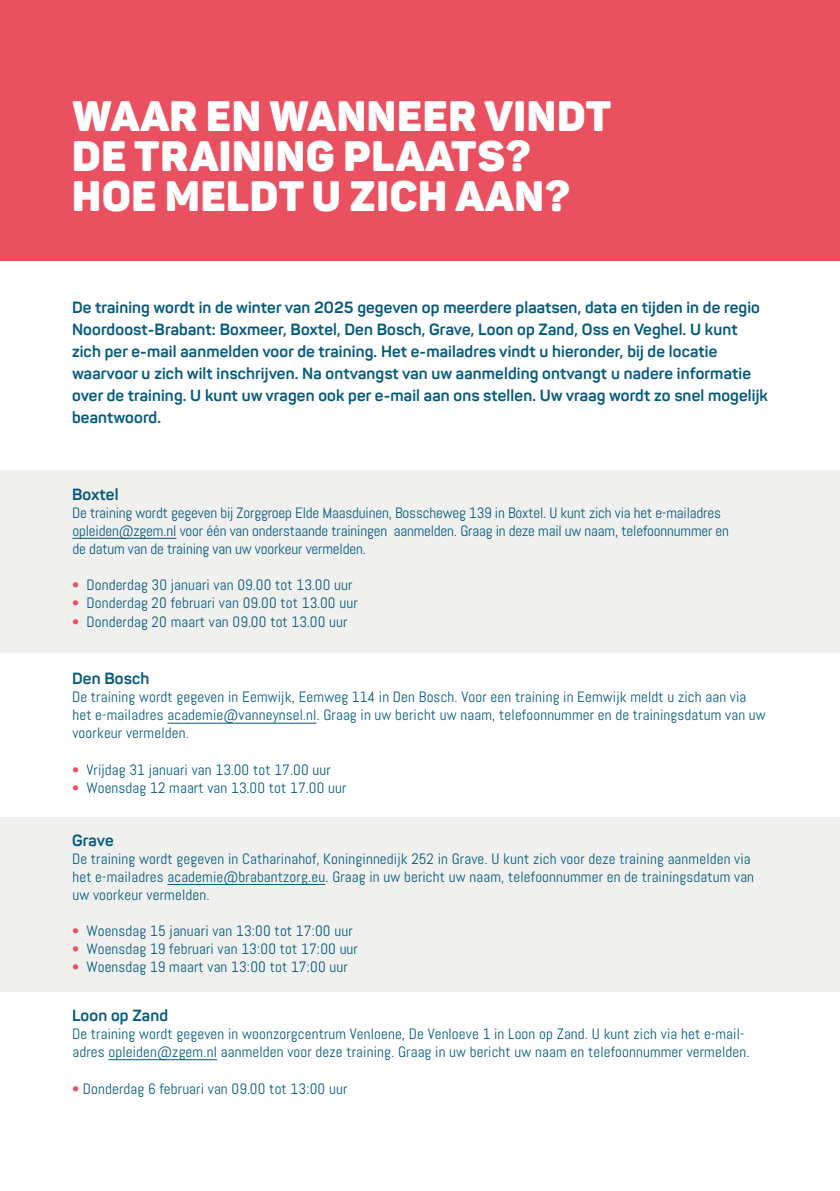
<style>
.page{position:relative;width:840px;height:1191px;background:#fff}
.page>*{position:absolute;margin:0;border:0;box-sizing:border-box;transform-origin:0 0}
.t1{font:900 42px/40px "Panton";letter-spacing:.02em;color:#fff}
.t2{font:700 16px/22px "Panton";letter-spacing:.01em;color:#045a7d}
.t3{font:15px/18px "Abel";letter-spacing:.01em;color:#045a7d}
.t4{font:15px/18px "Abel";letter-spacing:-.01em;color:#045a7d}
.s1{color:#ea5160}
</style>
<div class="page">
<hr style="left:839px;top:652px;width:1px;height:417px;background:#f0f0ef">
<div style="left:0;top:471px;width:839px;height:182px;background:#f0f0ef"></div>
<div style="left:0;top:816px;width:839px;height:175px;background:#f0f0ef"></div>
<div style="left:0;top:0;width:839px;height:261px;background:#ea5160"></div>
<hr style="left:839px;top:1066px;width:1px;height:125px;background:#ea5160">
<hr style="left:72px;top:538px;width:104px;height:1px;background:#045a7d">
<hr style="left:167px;top:723px;width:149px;height:1px;background:#045a7d">
<hr style="left:167px;top:884px;width:158px;height:1px;background:#045a7d">
<hr style="left:108px;top:1059px;width:109px;height:1px;background:#045a7d">
<h1 class="t1" style="left:72px;top:96px;width:540px">WAAR EN WANNEER VINDT<br>DE TRAINING PLAATS?<br>HOE MELDT U ZICH AAN?</h1>
<p class="t2" style="left:72px;top:296px;width:697px">De training wordt in de winter van 2025 gegeven op meerdere plaatsen, data en tijden in de regio Noordoost-Brabant: Boxmeer, Boxtel, Den Bosch, Grave, Loon op Zand, Oss en Veghel. U kunt zich per e-mail aanmelden voor de training. Het e-mailadres vindt u hieronder, bij de locatie waarvoor u zich wilt inschrijven. Na ontvangst van uw aanmelding ontvangt u nadere informatie over de training. U kunt uw vragen ook per e-mail aan ons stellen. Uw vraag wordt zo snel mogelijk beantwoord.</p>
<p class="t2" style="left:72px;top:483px;width:48px">Boxtel</p>
<p class="t4" style="left:72px;top:503px;width:658px">De training wordt gegeven bij Zorggroep Elde Maasduinen, Bosscheweg 139 in Boxtel. U kunt zich via het e-mailadres opleiden@zgem.nl voor één van onderstaande trainingen aanmelden. Graag in deze mail uw naam, telefoonnummer en de datum van de training van uw voorkeur vermelden.</p>
<p class="t3" style="left:72px;top:575px;width:282px"><span class="s1">•</span> Donderdag 30 januari van 09.00 tot 13.00 uur</p>
<p class="t3" style="left:72px;top:593px;width:287px"><span class="s1">•</span> Donderdag 20 februari van 09.00 tot 13.00 uur</p>
<p class="t3" style="left:72px;top:612px;width:277px"><span class="s1">•</span> Donderdag 20 maart van 09.00 tot 13.00 uur</p>
<p class="t2" style="left:72px;top:668px;width:79px">Den Bosch</p>
<p class="t3" style="left:72px;top:688px;width:694px">De training wordt gegeven in Eemwijk, Eemweg 114 in Den Bosch. Voor een training in Eemwijk meldt u zich aan via het e-mailadres academie@vanneynsel.nl. Graag in uw bericht uw naam, telefoonnummer en de trainingsdatum van uw voorkeur vermelden.</p>
<p class="t3" style="left:72px;top:760px;width:260px"><span class="s1">•</span> Vrijdag 31 januari van 13.00 tot 17.00 uur</p>
<p class="t3" style="left:72px;top:778px;width:276px"><span class="s1">•</span> Woensdag 12 maart van 13.00 tot 17.00 uur</p>
<p class="t2" style="left:72px;top:829px;width:43px">Grave</p>
<p class="t3" style="left:72px;top:849px;width:683px">De training wordt gegeven in Catharinahof, Koninginnedijk 252 in Grave. U kunt zich voor deze training aanmelden via het e-mailadres academie@brabantzorg.eu. Graag in uw bericht uw naam, telefoonnummer en de trainingsdatum van uw voorkeur vermelden.</p>
<p class="t3" style="left:72px;top:921px;width:282px"><span class="s1">•</span> Woensdag 15 januari van 13:00 tot 17:00 uur</p>
<p class="t3" style="left:72px;top:939px;width:287px"><span class="s1">•</span> Woensdag 19 februari van 13:00 tot 17:00 uur</p>
<p class="t3" style="left:72px;top:957px;width:277px"><span class="s1">•</span> Woensdag 19 maart van 13:00 tot 17:00 uur</p>
<p class="t2" style="left:72px;top:1004px;width:97px">Loon op Zand</p>
<p class="t3" style="left:72px;top:1024px;width:678px">De training wordt gegeven in woonzorgcentrum Venloene, De Venloeve 1 in Loon op Zand. U kunt zich via het e-mail&shy;adres opleiden@zgem.nl aanmelden voor deze training. Graag in uw bericht uw naam en telefoonnummer vermelden.</p>
<p class="t3" style="left:72px;top:1080px;width:276px"><span class="s1">•</span> Donderdag 6 februari van 09.00 tot 13:00 uur</p>
</div>
